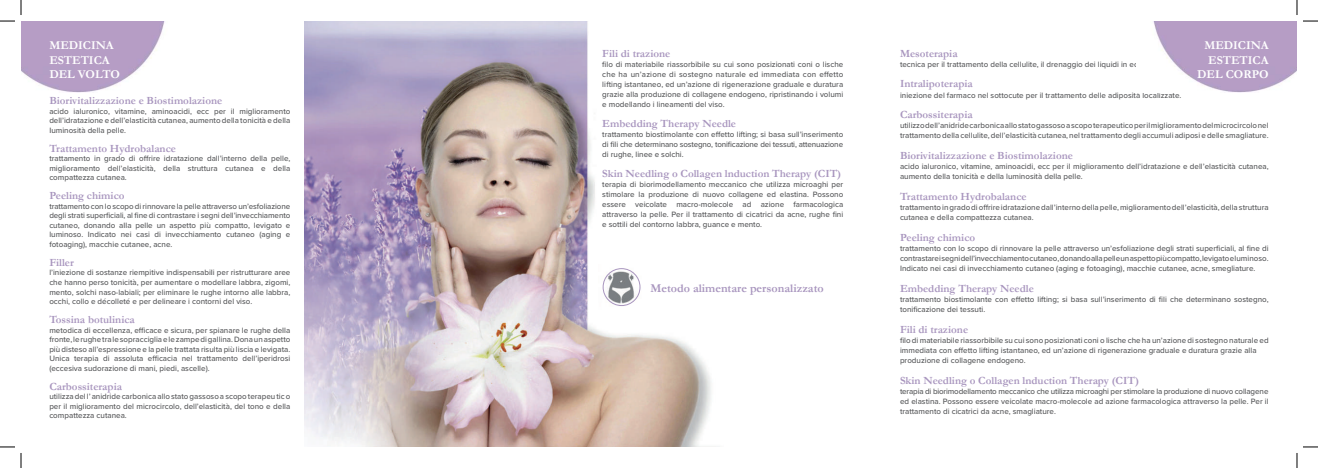
<style>
.page{position:relative;width:1318px;height:468px;background:#fff}
.page>*{position:absolute;margin:0;border:0;box-sizing:border-box;transform-origin:0 0}
.t1{font:700 12px/14px "Garamond";color:#fff}
.t2{font:700 12px "Garamond";color:#a895be}
.t3{font:700 11px "Garamond";color:#a895be}
.t4{font:500 8px/9.5px "Proxima Nova";color:#57585a;text-align:justify}
</style>
<div class="page">
<img style="left:21px;top:21px;width:144px;height:72px">
<img style="left:304px;top:21px;width:407px;height:425px">
<img style="left:599px;top:264px;width:45px;height:45px">
<div style="left:602px;top:268px;width:38px;height:38px;border:1px solid #a895be;border-radius:50%"></div>
<img style="left:1153px;top:21px;width:144px;height:72px">
<svg style="left:1303px;top:20px;width:15px;height:2px"></svg>
<svg style="left:1303px;top:446px;width:15px;height:1px"></svg>
<svg style="left:0;top:0;width:22px;height:22px"></svg>
<svg style="left:0;top:446px;width:22px;height:21px"></svg>
<svg style="left:1296px;top:0;width:1px;height:15px"></svg>
<svg style="left:1296px;top:453px;width:1px;height:14px"></svg>
<h1 class="t1" style="left:49px;top:38px;width:72px">MEDICINA<br>ESTETICA<br>DEL VOLTO</h1>
<h2 class="t3" style="left:602px;top:46px;width:70px">Fili di trazione</h2>
<p class="t4" style="left:602px;top:59px;width:242px;line-height:10px">filo di materiabile riassorbibile su cui sono posizionati coni o lische che ha un’azione di sostegno naturale ed immediata con effetto lifting istantaneo, ed un’azione di rigenerazione graduale e duratura grazie alla produzione di collagene endogeno, ripristinando i volumi e modellando i lineamenti del viso.</p>
<h2 class="t3" style="left:602px;top:116px;width:135px">Embedding Therapy Needle</h2>
<p class="t4" style="left:602px;top:129px;width:242px;line-height:10px">trattamento biostimolante con effetto lifting; si basa sull’inserimento di fili che determinano sostegno, tonificazione dei tessuti, attenuazione di rughe, linee e solchi.</p>
<h2 class="t3" style="left:602px;top:166px;width:240px">Skin Needling o Collagen lnduction Therapy (CIT)</h2>
<p class="t4" style="left:602px;top:179px;width:242px;line-height:10px">terapia di biorimodellamento meccanico che utilizza microaghi per stimolare la produzione di nuovo collagene ed elastina. Possono essere veicolate macro-molecole ad azione farmacologica attraverso la pelle. Per il trattamento di cicatrici da acne, rughe fini e sottili del contorno labbra, guance e mento.</p>
<h2 class="t3" style="left:49px;top:94px;width:174px">Biorivitalizzazione e Biostimolazione</h2>
<p class="t4" style="left:49px;top:106px;width:242px">acido ialuronico, vitamine, aminoacidi, ecc per il miglioramento dell’idratazione e dell’elasticità cutanea, aumento della tonicità e della Iuminosità della pelle.</p>
<h2 class="t3" style="left:49px;top:141px;width:128px">Trattamento Hydrobalance</h2>
<p class="t4" style="left:49px;top:153px;width:242px">trattamento in grado di offrire idratazione dall’interno della pelle, miglioramento dell’elasticità, della struttura cutanea e della compattezza cutanea.</p>
<h2 class="t3" style="left:49px;top:189px;width:77px">Peeling chimico</h2>
<p class="t4" style="left:49px;top:201px;width:242px">trattamento con lo scopo di rinnovare la pelle attraverso un’esfoliazione degli strati superficiali, al fine di contrastare i segni dell’invecchiamento cutaneo, donando aIla pelle un aspetto più compatto, levigato e luminoso. Indicato nei casi di invecchiamento cutaneo (aging e fotoaging), macchie cutanee, acne.</p>
<h2 class="t3" style="left:49px;top:255px;width:26px">Filler</h2>
<p class="t4" style="left:49px;top:267px;width:242px">l’iniezione di sostanze riempitive indispensabiIi per ristrutturare aree che hanno perso tonicità, per aumentare o modellare labbra, zigomi, mento, solchi naso-labiali; per eliminare le rughe intorno alle labbra, occhi, collo e décolleté e per delineare i contorni del viso.</p>
<h2 class="t3" style="left:49px;top:312px;width:87px">Tossina botulinica</h2>
<p class="t4" style="left:49px;top:324px;width:242px">metodica di eccellenza, efficace e sicura, per spianare le rughe deIla fronte, le rughe tra le sopracciglia e le zampe di gallina. Dona un aspetto più disteso all’espressione e la pelle trattata risulta più liscia e levigata.<br>Unica terapia di assoluta efficacia nel trattamento dell’iperidrosi (eccesiva sudorazione di mani, piedi, ascelle).</p>
<h2 class="t3" style="left:49px;top:379px;width:74px">Carbossiterapia</h2>
<p class="t4" style="left:49px;top:391px;width:242px">utilizza del l’ anidride carbonica allo stato gassoso a scopo terapeu tic o per il miglioramento del microcircolo, dell’elasticità, del tono e della compattezza cutanea.</p>
<h1 class="t2" style="left:650px;top:280px;width:175px">Metodo alimentare personalizzato</h1>
<h1 class="t1" style="left:1197px;top:38px;width:73px;text-align:right">MEDICINA<br>ESTETICA<br>DEL CORPO</h1>
<h2 class="t3" style="left:900px;top:46px;width:59px">Mesoterapia</h2>
<p class="t4" style="left:900px;top:59px;width:262px">tecnica per il trattamento della cellulite, il drenaggio dei liquidi in eccesso.</p>
<h2 class="t3" style="left:900px;top:77px;width:74px">Intralipoterapia</h2>
<p class="t4" style="left:900px;top:90px;width:283px">iniezione del farmaco nel sottocute per il trattamento delle adiposità localizzate.</p>
<h2 class="t3" style="left:900px;top:108px;width:74px">Carbossiterapia</h2>
<p class="t4" style="left:900px;top:120px;width:370px;line-height:10.2px">utilizzo dell’anidride carbonica allo stato gassoso a scopo terapeutico per il miglioramento del microcircolo nel trattamento della cellulite, dell’elasticità cutanea, nel trattamento degli accumuli adiposi e delle smagliature.</p>
<h2 class="t3" style="left:900px;top:148px;width:174px">Biorivitalizzazione e Biostimolazione</h2>
<p class="t4" style="left:900px;top:161px;width:370px;line-height:10.2px">acido ialuronico, vitamine, aminoacidi, ecc per il miglioramento dell’idratazione e dell’elasticità cutanea, aumento della tonicità e della luminosità della pelle.</p>
<h2 class="t3" style="left:900px;top:189px;width:128px">Trattamento Hydrobalance</h2>
<p class="t4" style="left:900px;top:201px;width:370px;line-height:10.2px">trattamento in grado di offrire idratazione dall’interno della pelle, miglioramento dell’elasticità, della struttura cutanea e della compattezza cutanea.</p>
<h2 class="t3" style="left:900px;top:230px;width:77px">Peeling chimico</h2>
<p class="t4" style="left:900px;top:242px;width:370px;line-height:10.2px">trattamento con lo scopo di rinnovare la pelle attraverso un’esfoliazione degli strati superficiali, al fine di contrastare i segni dell’invecchiamento cutaneo, donando alla pelle un aspetto più compatto, levigato e luminoso.<br>Indicato nei casi di invecchiamento cutaneo (aging e fotoaging), macchie cutanee, acne, smegliature.</p>
<h2 class="t3" style="left:900px;top:281px;width:135px">Embedding Therapy Needle</h2>
<p class="t4" style="left:900px;top:293px;width:370px;line-height:10.2px">trattamento biostimolante con effetto lifting; si basa sull’inserimento di fili che determinano sostegno, tonificazione dei tessuti.</p>
<h2 class="t3" style="left:900px;top:322px;width:70px">Fili di trazione</h2>
<p class="t4" style="left:900px;top:334px;width:370px;line-height:10.2px;text-align:left">filo di materiabile riassorbibile su cui sono posizionati coni o lische che ha un’azione di sostegno naturale ed immediata con effetto lifting istantaneo, ed un’azione di rigenerazione graduale e duratura grazie alla produzione di collagene endogeno.</p>
<h2 class="t3" style="left:900px;top:373px;width:240px">Skin Needling o Collagen lnduction Therapy (CIT)</h2>
<p class="t4" style="left:900px;top:385px;width:370px;line-height:10.2px">terapia di biorimodellamento meccanico che utilizza microaghi per stimolare la produzione di nuovo collagene ed elastina. Possono essere veicolate macro-molecole ad azione farmacologica attraverso la pelle. Per il trattamento di cicatrici da acne, smagliature.</p>
</div>
